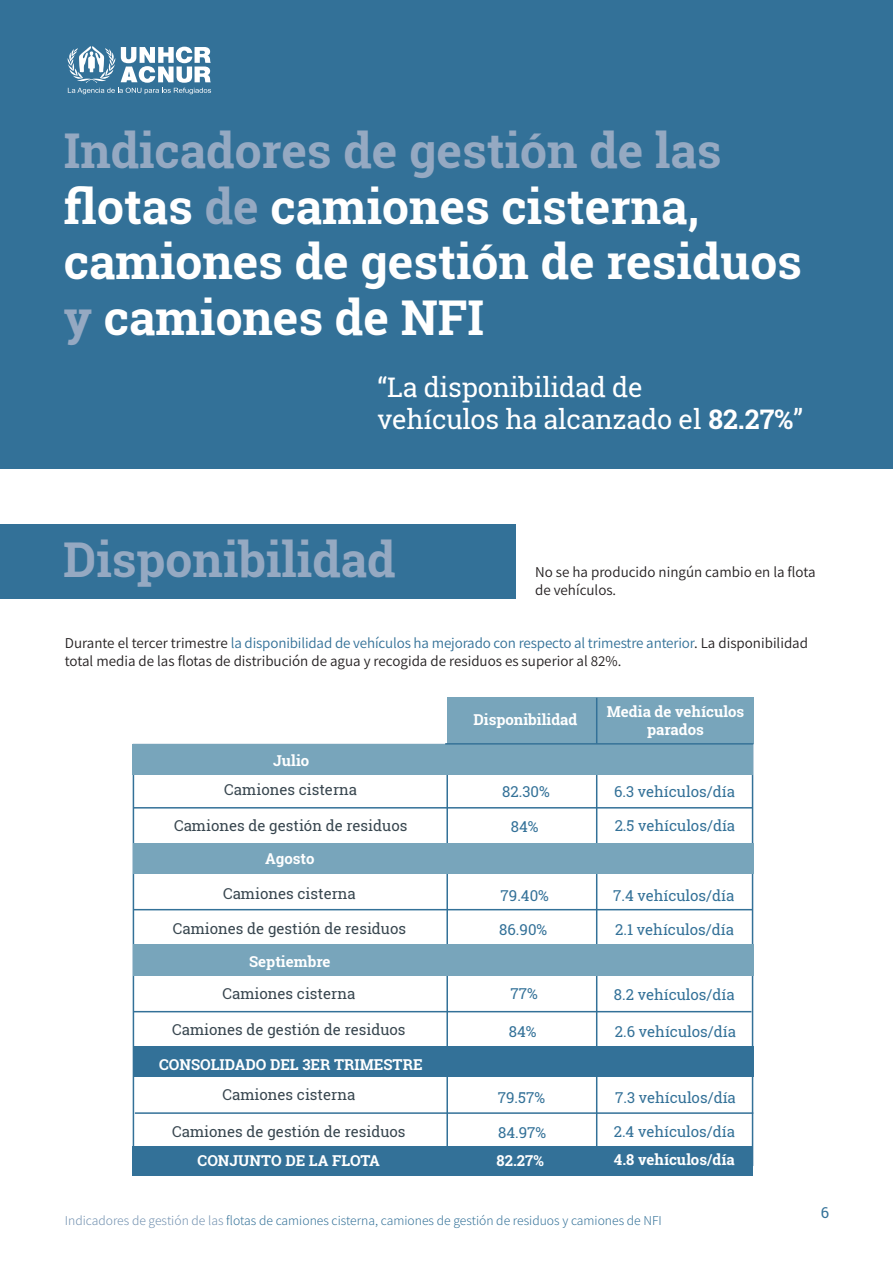
<style>
.page{position:relative;width:893px;height:1263px;background:#fff}
.page>*{position:absolute;margin:0;border:0;box-sizing:border-box;transform-origin:0 0}
.t1{font:700 48px "Roboto Slab";color:#fff}
.t2{font:700 48px "Roboto Slab";color:#95a9c2}
.t3{font:27px "Roboto Slab";letter-spacing:-.01em;color:#fff}
.texto_corrido{font:15px/18px "Assistant";color:#231f20}
.GRÁFICA_PEQUE{font:15px "Roboto Slab";color:#38464f}
.GRÁFICA_PEQUE-2{font:15px "Roboto Slab";color:#337198}
.GRÁFICA_PEQUE-3{font:700 15px "Roboto Slab";color:#fff}
.epígrafe{font:300 13.5px "Assistant";color:#337198}
.s1{color:#95a9c2}
.s2{font-weight:700}
.s3{color:#337198}
.s4{color:#7190af}
</style>
<div class="page">
<div style="left:0;top:0;width:893px;height:468px;background:#337198"></div>
<div style="left:0;top:524px;width:515px;height:74px;background:#337198"></div>
<svg style="left:67px;top:46px;width:144px;height:48px"></svg>
<div style="left:447px;top:698px;width:306px;height:46px;background:#78a5bb"></div>
<div style="left:133px;top:1146px;width:620px;height:30px;background:#337198"></div>
<hr style="left:596px;top:698px;width:1px;height:476px;background:#337198">
<hr style="left:446px;top:744px;width:2px;height:422px;background:#337198">
<hr style="left:134px;top:807px;width:618px;height:1px;background:#337198">
<hr style="left:134px;top:909px;width:618px;height:1px;background:#337198">
<hr style="left:135px;top:1112px;width:618px;height:2px;background:#337198">
<hr style="left:133px;top:1011px;width:618px;height:1px;background:#337198">
<div style="left:133px;top:843px;width:620px;height:30px;background:#78a5bb"></div>
<div style="left:133px;top:945px;width:620px;height:31px;background:#78a5bb"></div>
<div style="left:133px;top:1046px;width:620px;height:31px;background:#337198"></div>
<div style="left:133px;top:744px;width:620px;height:30px;background:#78a5bb"></div>
<hr style="left:445px;top:743px;width:308px;height:2px;background:#377398">
<p class="t2" style="left:64px;top:118px;width:659px">Indicadores de gestión de las</p>
<p class="t1" style="left:64px;top:173px;width:637px">flotas <span class="s1">de</span> camiones cisterna,</p>
<p class="t1" style="left:64px;top:229px;width:740px">camiones de gestión de residuos</p>
<p class="t1" style="left:64px;top:284px;width:422px"><span class="s1">y</span> camiones de NFI</p>
<p class="t3" style="left:378px;top:369px;width:267px">“La disponibilidad de</p>
<p class="t3" style="left:378px;top:401px;width:427px">vehículos ha alcanzado el <span class="s2">82.27%</span>”</p>
<p class="t2" style="left:63px;top:527px;width:334px">Disponibilidad</p>
<p class="texto_corrido" style="left:535px;top:562px;width:282px">No se ha producido ningún cambio en la flota de vehículos.</p>
<p class="texto_corrido" style="left:65px;top:634px;width:745px">Durante el tercer trimestre <span class="s3">la disponibilidad de vehículos ha mejorado con respecto al trimestre anterior</span>. La disponibilidad total media de las flotas de distribución de agua y recogida de residuos es superior al 82%.</p>
<p class="GRÁFICA_PEQUE-3" style="left:273px;top:750px;width:38px">Julio</p>
<p class="GRÁFICA_PEQUE" style="left:224px;top:779px;width:134px">Camiones cisterna</p>
<p class="GRÁFICA_PEQUE" style="left:174px;top:815px;width:235px">Camiones de gestión de residuos</p>
<p class="GRÁFICA_PEQUE-3" style="left:265px;top:848px;width:51px">Agosto</p>
<p class="GRÁFICA_PEQUE" style="left:223px;top:883px;width:134px">Camiones cisterna</p>
<p class="GRÁFICA_PEQUE" style="left:173px;top:919px;width:235px">Camiones de gestión de residuos</p>
<p class="GRÁFICA_PEQUE-3" style="left:249px;top:951px;width:83px">Septiembre</p>
<p class="GRÁFICA_PEQUE" style="left:222px;top:984px;width:134px">Camiones cisterna</p>
<p class="GRÁFICA_PEQUE" style="left:172px;top:1019px;width:235px">Camiones de gestión de residuos</p>
<p class="GRÁFICA_PEQUE-3" style="left:159px;top:1054px;width:265px">CONSOLIDADO DEL 3ER TRIMESTRE</p>
<p class="GRÁFICA_PEQUE" style="left:222px;top:1084px;width:134px">Camiones cisterna</p>
<p class="GRÁFICA_PEQUE" style="left:172px;top:1121px;width:235px">Camiones de gestión de residuos</p>
<p class="GRÁFICA_PEQUE-3" style="left:474px;top:710px;width:105px">Disponibilidad</p>
<p class="GRÁFICA_PEQUE-3" style="left:607px;top:702px;width:139px">Media de vehículos</p>
<p class="GRÁFICA_PEQUE-3" style="left:647px;top:720px;width:58px">parados</p>
<p class="GRÁFICA_PEQUE-2" style="left:502px;top:782px;width:49px">82.30%</p>
<p class="GRÁFICA_PEQUE-2" style="left:614px;top:782px;width:122px">6.3 vehículos/día</p>
<p class="GRÁFICA_PEQUE-2" style="left:511px;top:816px;width:29px">84%</p>
<p class="GRÁFICA_PEQUE-2" style="left:615px;top:815px;width:122px">2.5 vehículos/día</p>
<p class="GRÁFICA_PEQUE-2" style="left:501px;top:885px;width:50px">79.40%</p>
<p class="GRÁFICA_PEQUE-2" style="left:613px;top:885px;width:123px">7.4 vehículos/día</p>
<p class="GRÁFICA_PEQUE-2" style="left:499px;top:919px;width:49px">86.90%</p>
<p class="GRÁFICA_PEQUE-2" style="left:615px;top:919px;width:120px">2.1 vehículos/día</p>
<p class="GRÁFICA_PEQUE-2" style="left:511px;top:984px;width:29px">77%</p>
<p class="GRÁFICA_PEQUE-2" style="left:614px;top:984px;width:122px">8.2 vehículos/día</p>
<p class="GRÁFICA_PEQUE-2" style="left:509px;top:1021px;width:29px">84%</p>
<p class="GRÁFICA_PEQUE-2" style="left:615px;top:1021px;width:123px">2.6 vehículos/día</p>
<p class="GRÁFICA_PEQUE-2" style="left:498px;top:1087px;width:49px">79.57%</p>
<p class="GRÁFICA_PEQUE-2" style="left:498px;top:1122px;width:49px">84.97%</p>
<p class="GRÁFICA_PEQUE-2" style="left:615px;top:1087px;width:122px">7.3 vehículos/día</p>
<p class="GRÁFICA_PEQUE-2" style="left:614px;top:1121px;width:123px">2.4 vehículos/día</p>
<p class="GRÁFICA_PEQUE-3" style="left:198px;top:1150px;width:184px">CONJUNTO DE LA FLOTA</p>
<p class="GRÁFICA_PEQUE-3" style="left:497px;top:1151px;width:49px">82.27%</p>
<p class="GRÁFICA_PEQUE-3" style="left:614px;top:1150px;width:122px">4.8 vehículos/día</p>
<p class="epígrafe" style="left:65px;top:1211px;width:599px"><span class="s4">Indicadores de gestión de las</span> flotas de camiones cisterna, camiones de gestión de residuos y camiones de NFI</p>
<p class="GRÁFICA_PEQUE-2" style="left:821px;top:1202px;width:10px">6</p>
</div>
